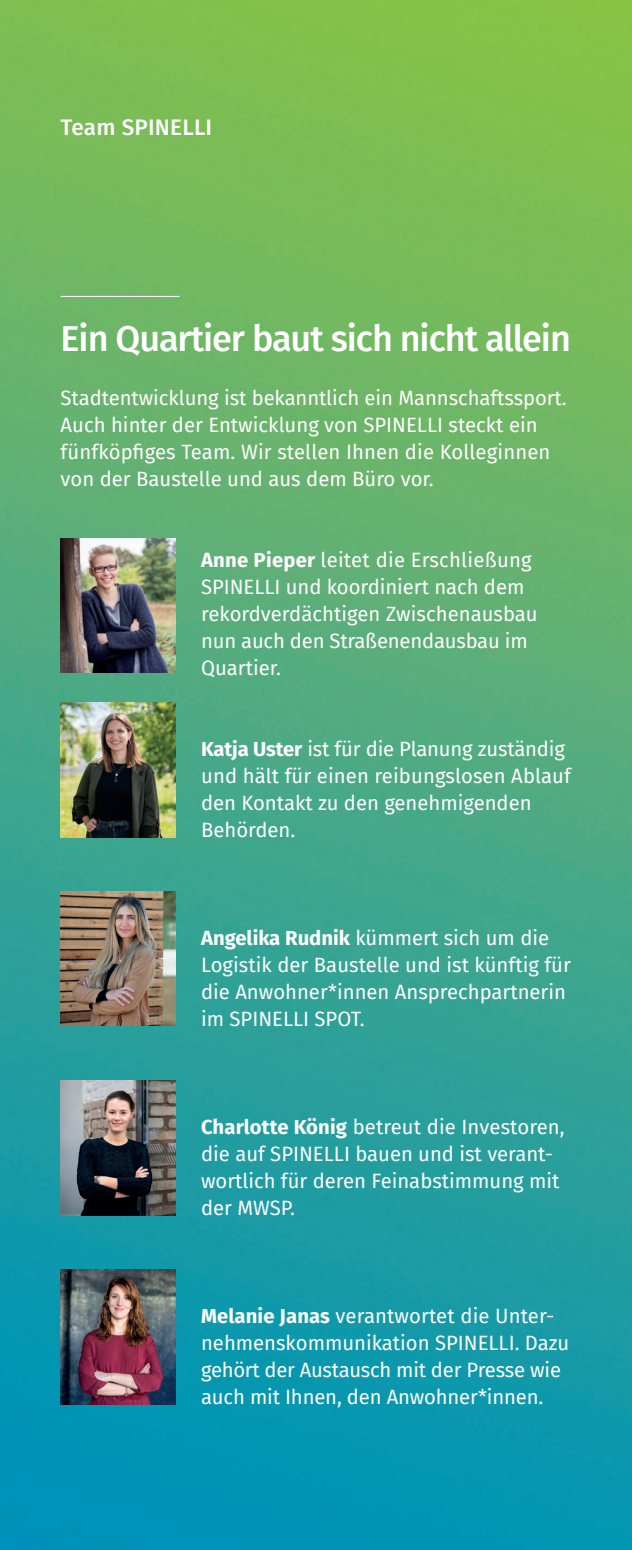
<style>
.page{position:relative;width:632px;height:1550px;background:#fff}
.page>*{position:absolute;margin:0;border:0;box-sizing:border-box;transform-origin:0 0}
.t1{font:500 36px "Fira Sans";letter-spacing:-.03em;color:#fff}
.t2{font:500 22.5px "Fira Sans";letter-spacing:.01em;color:#fff}
.t3{font:20.25px/27px "Fira Sans";color:#fff}
.s1{font-weight:700}
</style>
<div class="page">
<img style="left:0;top:0;width:631px;height:1550px">
<hr style="left:61px;top:296px;width:118px;height:1px;background:#fff">
<img style="left:61px;top:538px;width:114px;height:135px">
<img style="left:61px;top:1269px;width:114px;height:135px">
<img style="left:61px;top:702px;width:114px;height:135px">
<img style="left:61px;top:1080px;width:114px;height:135px">
<img style="left:61px;top:891px;width:114px;height:135px">
<p class="t2" style="left:61px;top:109px;width:153px">Team SPINELLI</p>
<h1 class="t1" style="left:61px;top:310px;width:511px">Ein Quartier baut sich nicht allein</h1>
<p class="t3" style="left:61px;top:384px;width:507px">Stadtentwicklung ist bekanntlich ein Mannschaftssport.<br>Auch hinter der Entwicklung von SPINELLI steckt ein fünfköpfiges Team. Wir stellen Ihnen die Kolleginnen von der Baustelle und aus dem Büro vor.</p>
<p class="t3" style="left:201px;top:546px;width:338px"><span class="s1">Anne Pieper</span> leitet die Erschließung<br>SPINELLI und koordiniert nach dem rekordverdächtigen Zwischenausbau nun auch den Straßenendausbau im<br>Quartier.</p>
<p class="t3" style="left:201px;top:735px;width:371px"><span class="s1">Katja Uster</span> ist für die Planung zuständig und hält für einen reibungslosen Ablauf den Kontakt zu den genehmigenden<br>Behörden.</p>
<p class="t3" style="left:201px;top:924px;width:371px"><span class="s1">Angelika Rudnik</span> kümmert sich um die Logistik der Baustelle und ist künftig für die Anwohner*innen Ansprechpartnerin im SPINELLI SPOT.</p>
<p class="t3" style="left:201px;top:1113px;width:365px"><span class="s1">Charlotte König</span> betreut die Investoren, die auf SPINELLI bauen und ist verant&shy;wortlich für deren Feinabstimmung mit der MWSP.</p>
<p class="t3" style="left:201px;top:1302px;width:369px"><span class="s1">Melanie Janas</span> verantwortet die Unter&shy;nehmenskommunikation SPINELLI. Dazu gehört der Austausch mit der Presse wie auch mit Ihnen, den Anwohner*innen.</p>
</div>
